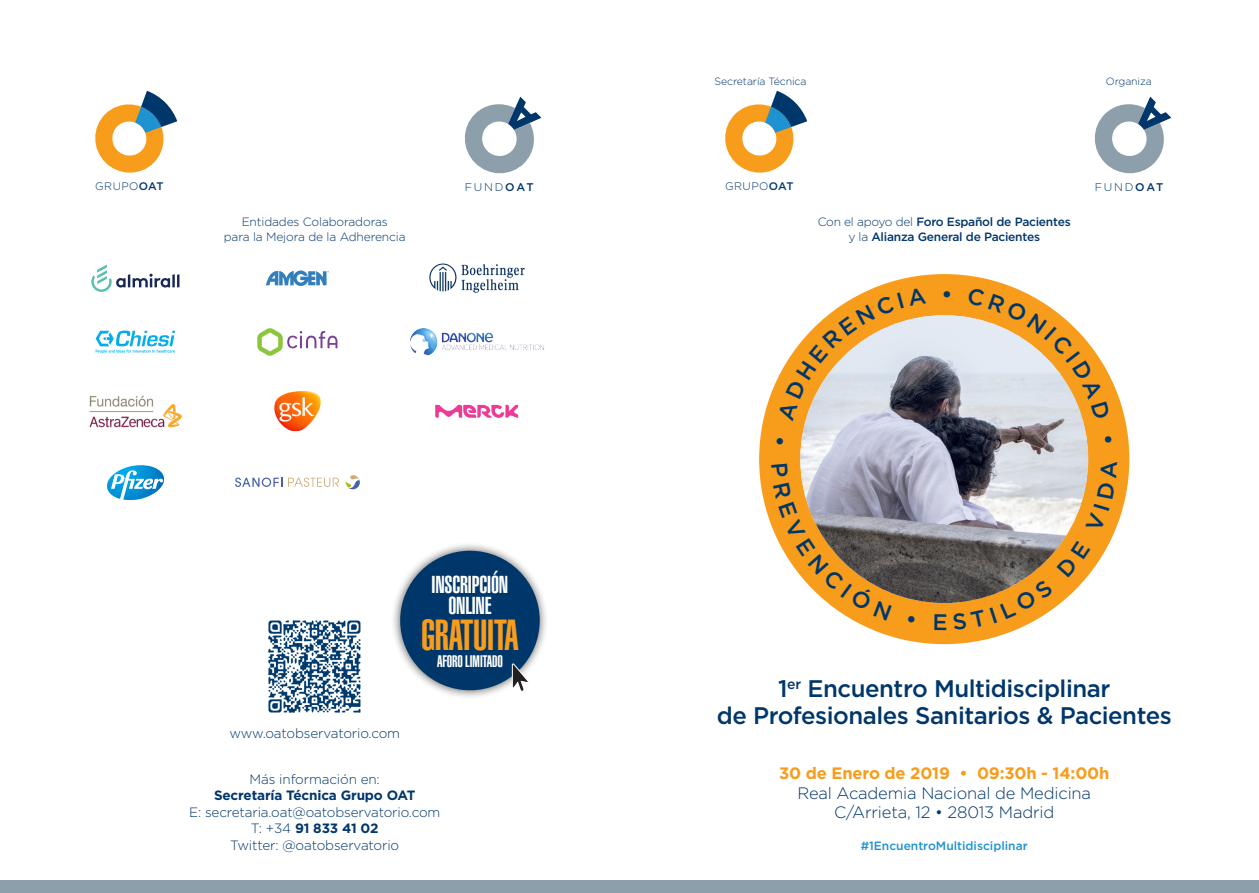
<style>
.page{position:relative;width:1259px;height:893px;background:#fff}
.page>*{position:absolute;margin:0;border:0;box-sizing:border-box;transform-origin:0 0}
.t1{font:900 extra-condensed 42.75px "Helvetica";letter-spacing:-.01em;color:#f89c1c}
.t2{font:900 extra-condensed 24.15px "Helvetica";letter-spacing:-.01em;color:#fff}
.t3{font:500 24px "Gotham";letter-spacing:-.02em;color:#00376b}
.t4{font:300 16.5px "Gotham";letter-spacing:-.01em;color:#00376b}
.t5{font:700 16.5px "Gotham";letter-spacing:-.01em;color:#f89c1c}
.t6{font:900 extra-condensed 16.5px "Helvetica";letter-spacing:-.01em;color:#fff}
.Texto{font:300 13.5px "Gotham";letter-spacing:-.01em;color:#00376b}
.Texto-2{font:700 13.5px "Gotham";letter-spacing:-.01em;color:#00376b}
.t7{font:500 12px "Gotham";letter-spacing:-.02em;color:#00376b}
.Texto-3{font:300 12px "Gotham";letter-spacing:-.01em;color:#00376b}
.t8{font:500 12px "Gotham";color:#1f92d1}
.t9{font:300 11.25px "Gotham";letter-spacing:.155em;color:#00376b}
.t10{font:300 10.95px "Gotham";letter-spacing:.04em;color:#00376b}
.Texto-4{font:300 10.5px "Gotham";letter-spacing:-.01em;color:#00376b}
.s1{font-weight:500}
.s2{font-weight:500;font-size:11.1px}
.s3{font-weight:300}
</style>
<div class="page">
<svg style="left:1094px;top:97px;width:77px;height:77px"></svg>
<svg style="left:725px;top:91px;width:82px;height:82px"></svg>
<div style="left:391px;top:541px;width:157px;height:158px;background:#231f20;opacity:.7"></div>
<div style="left:400px;top:551px;width:140px;height:139px;background:#00376b;border-radius:50%"></div>
<svg style="left:511px;top:663px;width:19px;height:29px"></svg>
<img style="left:268px;top:620px;width:93px;height:93px">
<div style="left:0;top:880px;width:1259px;height:13px;background:#8c9faa"></div>
<svg style="left:465px;top:97px;width:76px;height:77px"></svg>
<svg style="left:95px;top:91px;width:82px;height:82px"></svg>
<div style="left:759px;top:274px;width:370px;height:370px;background:#f89c1c;border-radius:50%"></div>
<img style="left:800px;top:315px;width:288px;height:288px;border-radius:144px">
<svg style="left:235px;top:477px;width:47px;height:10px"></svg>
<svg style="left:288px;top:477px;width:51px;height:10px"></svg>
<svg style="left:346px;top:475px;width:14px;height:14px"></svg>
<img style="left:107px;top:465px;width:57px;height:35px">
<svg style="left:435px;top:405px;width:83px;height:13px"></svg>
<img style="left:274px;top:391px;width:47px;height:41px">
<img style="left:89px;top:395px;width:93px;height:33px">
<img style="left:410px;top:328px;width:134px;height:28px">
<svg style="left:257px;top:328px;width:80px;height:28px"></svg>
<svg style="left:96px;top:331px;width:79px;height:22px"></svg>
<img style="left:429px;top:263px;width:96px;height:30px">
<svg style="left:266px;top:270px;width:63px;height:16px"></svg>
<svg style="left:91px;top:265px;width:88px;height:27px"></svg>
<svg style="left:777px;top:287px;width:149px;height:134px"></svg>
<svg style="left:967px;top:288px;width:143px;height:132px"></svg>
<svg style="left:771px;top:463px;width:120px;height:157px"></svg>
<svg style="left:952px;top:541px;width:138px;height:89px"></svg>
<svg style="left:1085px;top:461px;width:32px;height:72px"></svg>
<p class="t10" style="left:95px;top:179px;width:70px">GRUPO<span class="s1">OAT</span></p>
<p class="t9" style="left:465px;top:180px;width:70px">FUND<span class="s2">OAT</span></p>
<p class="Texto-3" style="left:242px;top:214px;width:148px">Entidades Colaboradoras</p>
<p class="Texto-3" style="left:224px;top:229px;width:183px">para la Mejora de la Adherencia</p>
<p class="t2" style="left:432px;top:571px;width:78px">INSCRIPCIÓN</p>
<p class="t2" style="left:448px;top:592px;width:45px">ONLINE</p>
<p class="t1" style="left:421px;top:611px;width:99px">GRATUITA</p>
<p class="t6" style="left:437px;top:651px;width:67px">AFORO LIMITADO</p>
<p class="Texto" style="left:229px;top:725px;width:172px">www.oatobservatorio.com</p>
<p class="Texto" style="left:250px;top:770px;width:132px">Más información en:</p>
<p class="Texto-2" style="left:214px;top:786px;width:203px">Secretaría Técnica Grupo OAT</p>
<p class="Texto" style="left:189px;top:803px;width:253px">E: secretaria.oat@oatobservatorio.com</p>
<p class="Texto-2" style="left:251px;top:819px;width:129px"><span class="s3">T: +34</span> 91 833 41 02</p>
<p class="Texto" style="left:230px;top:836px;width:171px">Twitter: @oatobservatorio</p>
<p class="Texto-4" style="left:714px;top:75px;width:93px">Secretaría Técnica</p>
<p class="Texto-4" style="left:1105px;top:75px;width:47px">Organiza</p>
<p class="t10" style="left:725px;top:179px;width:70px">GRUPO<span class="s1">OAT</span></p>
<p class="t7" style="left:818px;top:214px;width:254px"><span class="s3">Con el apoyo del</span> Foro Español de Pacientes</p>
<p class="t7" style="left:848px;top:229px;width:193px"><span class="s3">y la</span> Alianza General de Pacientes</p>
<p class="t9" style="left:1094px;top:180px;width:70px">FUND<span class="s2">OAT</span></p>
<p class="t3" style="left:778px;top:672px;width:334px">1<sup>er</sup> Encuentro Multidisciplinar</p>
<p class="t3" style="left:717px;top:699px;width:456px">de Profesionales Sanitarios &amp; Pacientes</p>
<p class="t5" style="left:779px;top:762px;width:332px">30 de Enero de 2019 • 09:30h - 14:00h</p>
<p class="t4" style="left:797px;top:782px;width:295px">Real Academia Nacional de Medicina</p>
<p class="t4" style="left:834px;top:802px;width:222px">C/Arrieta, 12 • 28013 Madrid</p>
<p class="t8" style="left:860px;top:837px;width:168px">#1EncuentroMultidisciplinar</p>
</div>
